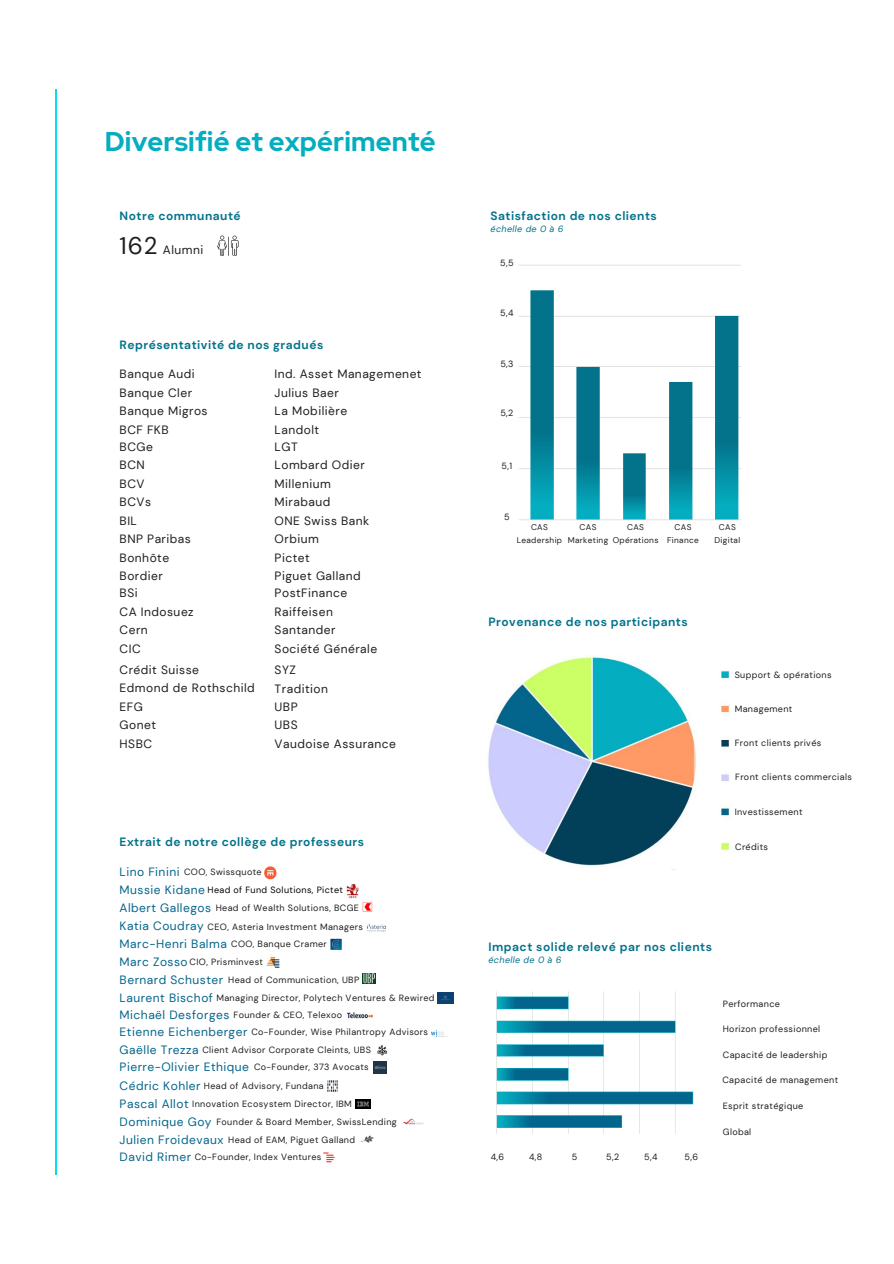
<style>
.page{position:relative;width:894px;height:1264px;background:#fff}
.page>*{position:absolute;margin:0;border:0;box-sizing:border-box;transform-origin:0 0}
.t1{font:700 27px "Red Hat Display";letter-spacing:.005em;color:#04adbf}
.t2{font:24px "DM Sans";color:#1e1e1e}
.t3{font:12px "DM Sans";letter-spacing:.04em;color:#1e1e1e}
.t4{font:12px "DM Sans";letter-spacing:.04em;color:#03658c}
.t5{font:700 12px "DM Sans";letter-spacing:.04em;color:#03738c}
.t6{font:9px "DM Sans";letter-spacing:.04em;color:#1e1e1e}
.t7{font:9px "DM Sans";letter-spacing:.04em;color:#000}
.t8{font:italic 9px "DM Sans";letter-spacing:.04em;color:#03738c}
.t9{font:8.25px "DM Sans";letter-spacing:.04em;color:#1e1e1e}
</style>
<div class="page">
<hr style="left:55px;top:89px;width:1px;height:1086px;background:#05dbf2">
<svg style="left:217px;top:235px;width:21px;height:21px"></svg>
<img style="left:518px;top:265px;width:222px;height:255px">
<img style="left:496px;top:991px;width:198px;height:143px">
<img style="left:402px;top:1118px;width:22px;height:7px">
<img style="left:264px;top:866px;width:13px;height:13px">
<img style="left:346px;top:883px;width:13px;height:16px">
<svg style="left:363px;top:902px;width:10px;height:10px"></svg>
<img style="left:366px;top:924px;width:20px;height:8px">
<svg style="left:330px;top:938px;width:12px;height:12px"></svg>
<img style="left:266px;top:956px;width:14px;height:12px">
<svg style="left:363px;top:973px;width:12px;height:10px"></svg>
<img style="left:437px;top:992px;width:16px;height:11px">
<img style="left:346px;top:1012px;width:27px;height:7px">
<img style="left:431px;top:1030px;width:17px;height:7px">
<svg style="left:373px;top:1045px;width:15px;height:28px"></svg>
<svg style="left:327px;top:1080px;width:11px;height:12px"></svg>
<img style="left:355px;top:1099px;width:15px;height:9px">
<img style="left:361px;top:1135px;width:13px;height:8px">
<svg style="left:323px;top:1152px;width:12px;height:10px"></svg>
<img style="left:488px;top:656px;width:208px;height:210px">
<img style="left:721px;top:670px;width:9px;height:180px">
<p class="t1" style="left:105px;top:123px;width:332px">Diversifié et expérimenté</p>
<p class="t5" style="left:120px;top:208px;width:123px">Notre communauté</p>
<p class="t2" style="left:120px;top:230px;width:40px">162</p>
<p class="t3" style="left:163px;top:242px;width:42px">Alumni</p>
<p class="t5" style="left:120px;top:337px;width:205px">Représentativité de nos gradués</p>
<p class="t3" style="left:120px;top:366px;width:77px">Banque Audi</p>
<p class="t3" style="left:120px;top:384px;width:74px">Banque Cler</p>
<p class="t3" style="left:120px;top:403px;width:89px">Banque Migros</p>
<p class="t3" style="left:120px;top:421px;width:50px">BCF FKB</p>
<p class="t3" style="left:120px;top:439px;width:35px">BCGe</p>
<p class="t3" style="left:120px;top:457px;width:27px">BCN</p>
<p class="t3" style="left:120px;top:476px;width:26px">BCV</p>
<p class="t3" style="left:120px;top:494px;width:33px">BCVs</p>
<p class="t3" style="left:120px;top:512px;width:19px">BIL</p>
<p class="t3" style="left:120px;top:531px;width:73px">BNP Paribas</p>
<p class="t3" style="left:120px;top:549px;width:51px">Bonhôte</p>
<p class="t3" style="left:120px;top:568px;width:45px">Bordier</p>
<p class="t3" style="left:120px;top:585px;width:20px">BSi</p>
<p class="t3" style="left:120px;top:604px;width:76px">CA Indosuez</p>
<p class="t3" style="left:120px;top:622px;width:30px">Cern</p>
<p class="t3" style="left:120px;top:641px;width:23px">CIC</p>
<p class="t3" style="left:120px;top:662px;width:81px">Crédit Suisse</p>
<p class="t3" style="left:120px;top:680px;width:137px">Edmond de Rothschild</p>
<p class="t3" style="left:120px;top:698px;width:25px">EFG</p>
<p class="t3" style="left:120px;top:717px;width:38px">Gonet</p>
<p class="t3" style="left:274px;top:366px;width:148px">Ind. Asset Managemenet</p>
<p class="t3" style="left:274px;top:384px;width:66px">Julius Baer</p>
<p class="t3" style="left:274px;top:403px;width:74px">La Mobilière</p>
<p class="t3" style="left:274px;top:421px;width:46px">Landolt</p>
<p class="t3" style="left:274px;top:439px;width:25px">LGT</p>
<p class="t3" style="left:274px;top:457px;width:92px">Lombard Odier</p>
<p class="t3" style="left:274px;top:476px;width:58px">Millenium</p>
<p class="t3" style="left:274px;top:494px;width:57px">Mirabaud</p>
<p class="t3" style="left:274px;top:512px;width:96px">ONE Swiss Bank</p>
<p class="t3" style="left:274px;top:531px;width:46px">Orbium</p>
<p class="t3" style="left:274px;top:549px;width:37px">Pictet</p>
<p class="t3" style="left:274px;top:568px;width:88px">Piguet Galland</p>
<p class="t3" style="left:274px;top:585px;width:74px">PostFinance</p>
<p class="t3" style="left:274px;top:604px;width:60px">Raiffeisen</p>
<p class="t3" style="left:274px;top:622px;width:62px">Santander</p>
<p class="t3" style="left:274px;top:641px;width:104px">Société Générale</p>
<p class="t3" style="left:274px;top:662px;width:23px">SYZ</p>
<p class="t3" style="left:274px;top:681px;width:55px">Tradition</p>
<p class="t3" style="left:274px;top:698px;width:25px">UBP</p>
<p class="t3" style="left:274px;top:717px;width:25px">UBS</p>
<p class="t3" style="left:120px;top:736px;width:34px">HSBC</p>
<p class="t3" style="left:274px;top:736px;width:123px">Vaudoise Assurance</p>
<p class="t5" style="left:120px;top:834px;width:246px">Extrait de notre collège de professeurs</p>
<p class="t4" style="left:120px;top:864px;width:61px">Lino Finini</p>
<p class="t4" style="left:120px;top:882px;width:87px">Mussie Kidane</p>
<p class="t4" style="left:120px;top:899px;width:93px">Albert Gallegos</p>
<p class="t4" style="left:120px;top:935px;width:109px">Marc-Henri Balma</p>
<p class="t6" style="left:184px;top:866px;width:79px">COO, Swissquote</p>
<p class="t7" style="left:207px;top:884px;width:137px">Head of Fund Solutions, Pictet</p>
<p class="t6" style="left:216px;top:901px;width:145px">Head of Wealth Solutions, BCGE</p>
<p class="t6" style="left:207px;top:920px;width:157px">CEO, Asteria Investment Managers</p>
<p class="t6" style="left:231px;top:938px;width:97px">COO, Banque Cramer</p>
<p class="t6" style="left:189px;top:956px;width:75px">CIO, Prisminvest</p>
<p class="t4" style="left:120px;top:918px;width:86px">Katia Coudray</p>
<p class="t4" style="left:120px;top:953px;width:70px">Marc Zosso</p>
<p class="t4" style="left:120px;top:971px;width:105px">Bernard Schuster</p>
<p class="t4" style="left:120px;top:989px;width:95px">Laurent Bischof</p>
<p class="t4" style="left:120px;top:1006px;width:111px">Michaël Desforges</p>
<p class="t4" style="left:120px;top:1024px;width:129px">Etienne Eichenberger</p>
<p class="t4" style="left:120px;top:1042px;width:80px">Gaëlle Trezza</p>
<p class="t4" style="left:120px;top:1078px;width:82px">Cédric Kohler</p>
<p class="t6" style="left:228px;top:974px;width:132px">Head of Communication, UBP</p>
<p class="t6" style="left:216px;top:992px;width:219px">Managing Director, Polytech Ventures &amp; Rewired</p>
<p class="t6" style="left:233px;top:1008px;width:110px">Founder &amp; CEO, Telexoo</p>
<p class="t6" style="left:251px;top:1026px;width:178px">Co-Founder, Wise Philantropy Advisors</p>
<p class="t6" style="left:202px;top:1044px;width:170px">Client Advisor Corporate Cleints, UBS</p>
<p class="t4" style="left:120px;top:1059px;width:131px">Pierre-Olivier Ethique</p>
<p class="t4" style="left:120px;top:1096px;width:70px">Pascal Allot</p>
<p class="t4" style="left:120px;top:1114px;width:93px">Dominique Goy</p>
<p class="t4" style="left:120px;top:1132px;width:105px">Julien Froidevaux</p>
<p class="t4" style="left:120px;top:1148px;width:73px">David Rimer</p>
<p class="t6" style="left:254px;top:1061px;width:116px">Co-Founder, 373 Avocats</p>
<p class="t6" style="left:204px;top:1080px;width:121px">Head of Advisory, Fundana</p>
<p class="t6" style="left:192px;top:1098px;width:161px">Innovation Ecosystem Director, IBM</p>
<p class="t6" style="left:216px;top:1116px;width:182px">Founder &amp; Board Member, SwissLending</p>
<p class="t6" style="left:228px;top:1134px;width:128px">Head of EAM, Piguet Galland</p>
<p class="t6" style="left:195px;top:1150px;width:128px">Co-Founder, Index Ventures</p>
<p class="t5" style="left:490px;top:208px;width:168px">Satisfaction de nos clients</p>
<p class="t8" style="left:490px;top:223px;width:74px">échelle de 0 à 6</p>
<p class="t6" style="left:500px;top:257px;width:15px">5,5</p>
<p class="t6" style="left:500px;top:307px;width:15px">5,4</p>
<p class="t6" style="left:500px;top:358px;width:15px">5,3</p>
<p class="t6" style="left:500px;top:407px;width:14px">5,2</p>
<p class="t6" style="left:501px;top:460px;width:12px">5,1</p>
<p class="t6" style="left:504px;top:510px;width:7px">5</p>
<p class="t9" style="left:531px;top:521px;width:18px">CAS</p>
<p class="t9" style="left:516px;top:534px;width:47px">Leadership</p>
<p class="t9" style="left:579px;top:521px;width:18px">CAS</p>
<p class="t9" style="left:567px;top:534px;width:42px">Marketing</p>
<p class="t9" style="left:627px;top:521px;width:18px">CAS</p>
<p class="t9" style="left:612px;top:534px;width:47px">Opérations</p>
<p class="t9" style="left:674px;top:521px;width:18px">CAS</p>
<p class="t9" style="left:667px;top:534px;width:33px">Finance</p>
<p class="t9" style="left:718px;top:521px;width:18px">CAS</p>
<p class="t9" style="left:714px;top:534px;width:27px">Digital</p>
<p class="t5" style="left:488px;top:614px;width:201px">Provenance de nos participants</p>
<p class="t6" style="left:734px;top:668px;width:98px">Support &amp; opérations</p>
<p class="t6" style="left:734px;top:703px;width:59px">Management</p>
<p class="t6" style="left:734px;top:737px;width:88px">Front clients privés</p>
<p class="t6" style="left:735px;top:771px;width:118px">Front clients commercials</p>
<p class="t6" style="left:734px;top:805px;width:69px">Investissement</p>
<p class="t6" style="left:735px;top:840px;width:34px">Crédits</p>
<p class="t5" style="left:488px;top:938px;width:225px">Impact solide relevé par nos clients</p>
<p class="t8" style="left:488px;top:954px;width:74px">échelle de 0 à 6</p>
<p class="t6" style="left:490px;top:1150px;width:15px">4,6</p>
<p class="t6" style="left:529px;top:1150px;width:15px">4,8</p>
<p class="t6" style="left:571px;top:1150px;width:7px">5</p>
<p class="t6" style="left:606px;top:1150px;width:14px">5,2</p>
<p class="t6" style="left:644px;top:1150px;width:15px">5,4</p>
<p class="t6" style="left:684px;top:1150px;width:15px">5,6</p>
<p class="t6" style="left:722px;top:997px;width:59px">Performance</p>
<p class="t6" style="left:722px;top:1023px;width:99px">Horizon professionnel</p>
<p class="t6" style="left:722px;top:1048px;width:106px">Capacité de leadership</p>
<p class="t6" style="left:722px;top:1073px;width:117px">Capacité de management</p>
<p class="t6" style="left:722px;top:1099px;width:82px">Esprit stratégique</p>
<p class="t6" style="left:722px;top:1126px;width:30px">Global</p>
</div>
